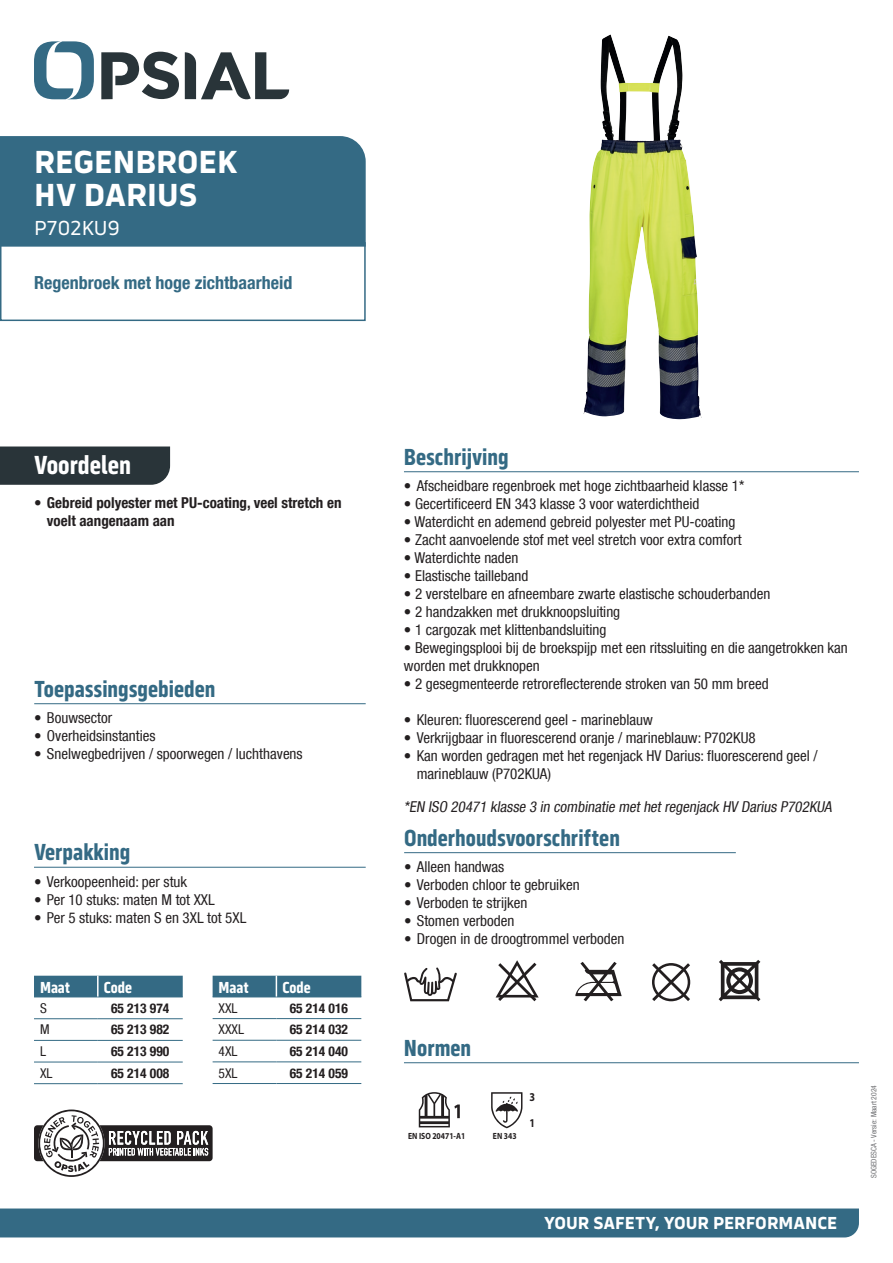
<style>
.page{position:relative;width:893px;height:1263px;background:#fff}
.page>*{position:absolute;margin:0;border:0;box-sizing:border-box;transform-origin:0 0}
.t1{font:700 33px/33px "Serca";color:#fff}
.Benefices{font:700 27px "Serca Condensed";color:#fff}
.Sous-titres{font:700 24px "Serca Condensed";color:#346a84}
.t2{font:21px "Serca";letter-spacing:-.01em;color:#fff}
.t3{font:700 condensed 18px "Helvetica Neue LT Com";color:#346a84}
.t4{font:700 18px "Serca";color:#fff}
.tableauTitre{font:700 16.5px "Serca Condensed";color:#fff}
.Texte{font:condensed 15px/18px "Helvetica Neue LT Com";color:#231f20}
.t5{font:700 condensed 15px/18px "Helvetica Neue LT Com";color:#231f20}
.Texte-2{font:italic condensed 15px "Helvetica Neue LT Com";color:#231f20}
.TableauCode{font:700 condensed 13.5px "Helvetica Neue LT Com";color:#231f20}
.tableau{font:condensed 13.5px "Helvetica Neue LT Com";color:#231f20}
.Texte_corps_6{font:700 12px "Myriad Pro";color:#231f20;scale:.85 1}
.Texte_corps_6-2{font:700 9px "Myriad Pro";color:#231f20;scale:.85 1}
.t6{font:condensed 7.5px "Helvetica Neue LT Com";color:#6c6d70}
</style>
<div class="page">
<svg style="left:34px;top:41px;width:60px;height:58px"></svg>
<svg style="left:185px;top:52px;width:104px;height:48px"></svg>
<svg style="left:101px;top:52px;width:78px;height:47px"></svg>
<div style="left:0;top:1208px;width:859px;height:29px;background:#346a84"></div>
<div style="left:0;top:242px;width:366px;height:79px;border:2px solid #346a84"></div>
<div style="left:0;top:136px;width:366px;height:111px;background:#346a84"></div>
<img style="left:583px;top:35px;width:116px;height:384px">
<hr style="left:34px;top:867px;width:332px;height:1px;background:#346a84">
<hr style="left:404px;top:852px;width:332px;height:1px;background:#346a84">
<div style="left:34px;top:976px;width:149px;height:20px;background:#346a84"></div>
<hr style="left:34px;top:996px;width:64px;height:1px;background:#346a84">
<hr style="left:98px;top:996px;width:85px;height:1px;background:#346a84">
<hr style="left:34px;top:1018px;width:64px;height:1px;background:#346a84">
<hr style="left:98px;top:1018px;width:85px;height:1px;background:#346a84">
<hr style="left:34px;top:1040px;width:64px;height:1px;background:#346a84">
<hr style="left:98px;top:1040px;width:85px;height:1px;background:#346a84">
<hr style="left:34px;top:1062px;width:64px;height:1px;background:#346a84">
<hr style="left:98px;top:1062px;width:85px;height:1px;background:#346a84">
<hr style="left:34px;top:1083px;width:64px;height:1px;background:#346a84">
<hr style="left:98px;top:1083px;width:85px;height:1px;background:#346a84">
<hr style="left:97px;top:976px;width:2px;height:20px;background:#fff">
<hr style="left:213px;top:1018px;width:63px;height:1px;background:#346a84">
<hr style="left:276px;top:1018px;width:85px;height:1px;background:#346a84">
<hr style="left:213px;top:1040px;width:63px;height:1px;background:#346a84">
<hr style="left:276px;top:1040px;width:85px;height:1px;background:#346a84">
<hr style="left:213px;top:1061px;width:63px;height:1px;background:#346a84">
<hr style="left:276px;top:1061px;width:85px;height:1px;background:#346a84">
<hr style="left:213px;top:1083px;width:63px;height:1px;background:#346a84">
<hr style="left:276px;top:1083px;width:85px;height:1px;background:#346a84">
<div style="left:213px;top:976px;width:148px;height:21px;background:#346a84"></div>
<hr style="left:404px;top:471px;width:455px;height:1px;background:#346a84">
<hr style="left:404px;top:1062px;width:455px;height:1px;background:#346a84">
<div style="left:0;top:446px;width:170px;height:39px;background:#293439"></div>
<hr style="left:34px;top:703px;width:332px;height:1px;background:#346a84">
<svg style="left:34px;top:1109px;width:179px;height:68px"></svg>
<svg style="left:491px;top:1092px;width:32px;height:36px"></svg>
<svg style="left:419px;top:1092px;width:41px;height:35px"></svg>
<svg style="left:719px;top:960px;width:41px;height:41px"></svg>
<svg style="left:652px;top:963px;width:38px;height:38px"></svg>
<svg style="left:575px;top:962px;width:47px;height:39px"></svg>
<svg style="left:496px;top:960px;width:43px;height:41px"></svg>
<svg style="left:404px;top:967px;width:53px;height:34px"></svg>
<h1 class="t1" style="left:34px;top:145px;width:205px">REGENBROEK<br>HV DARIUS</h1>
<h3 class="t2" style="left:34px;top:216px;width:87px">P702KU9</h3>
<p class="t3" style="left:34px;top:272px;width:260px">Regenbroek met hoge zichtbaarheid</p>
<p class="Benefices" style="left:34px;top:449px;width:98px">Voordelen</p>
<p class="t5" style="left:47px;top:494px;width:296px;text-indent:-13px">• Gebreid polyester met PU-coating, veel stretch en voelt aangenaam aan</p>
<p class="Sous-titres" style="left:34px;top:675px;width:183px">Toepassingsgebieden</p>
<p class="Texte" style="left:34px;top:709px;width:80px">• Bouwsector</p>
<p class="Texte" style="left:34px;top:727px;width:123px">• Overheidsinstanties</p>
<p class="Texte" style="left:34px;top:745px;width:270px">• Snelwegbedrijven / spoorwegen / luchthavens</p>
<p class="Sous-titres" style="left:34px;top:838px;width:98px">Verpakking</p>
<p class="Texte" style="left:34px;top:872px;width:155px">• Verkoopeenheid: per stuk</p>
<p class="Texte" style="left:34px;top:890px;width:182px">• Per 10 stuks: maten M tot XXL</p>
<p class="Texte" style="left:34px;top:908px;width:214px">• Per 5 stuks: maten S en 3XL tot 5XL</p>
<p class="tableauTitre" style="left:40px;top:977px;width:32px">Maat</p>
<p class="tableauTitre" style="left:104px;top:977px;width:30px">Code</p>
<p class="tableau" style="left:40px;top:1000px;width:8px">S</p>
<p class="TableauCode" style="left:111px;top:1000px;width:60px">65 213 974</p>
<p class="tableau" style="left:40px;top:1022px;width:11px">M</p>
<p class="TableauCode" style="left:111px;top:1021px;width:60px">65 213 982</p>
<p class="tableau" style="left:40px;top:1043px;width:7px">L</p>
<p class="TableauCode" style="left:111px;top:1043px;width:60px">65 213 990</p>
<p class="tableau" style="left:40px;top:1065px;width:14px">XL</p>
<p class="TableauCode" style="left:111px;top:1065px;width:60px">65 214 008</p>
<p class="tableauTitre" style="left:219px;top:977px;width:32px">Maat</p>
<p class="tableauTitre" style="left:282px;top:977px;width:30px">Code</p>
<p class="tableau" style="left:219px;top:1000px;width:20px">XXL</p>
<p class="TableauCode" style="left:290px;top:1000px;width:60px">65 214 016</p>
<p class="tableau" style="left:219px;top:1021px;width:27px">XXXL</p>
<p class="TableauCode" style="left:290px;top:1021px;width:60px">65 214 032</p>
<p class="tableau" style="left:219px;top:1043px;width:20px">4XL</p>
<p class="TableauCode" style="left:290px;top:1043px;width:60px">65 214 040</p>
<p class="tableau" style="left:219px;top:1065px;width:20px">5XL</p>
<p class="TableauCode" style="left:290px;top:1065px;width:60px">65 214 059</p>
<p class="Sous-titres" style="left:404px;top:443px;width:106px">Beschrijving</p>
<p class="Texte" style="left:404px;top:477px;width:342px">• Afscheidbare regenbroek met hoge zichtbaarheid klasse 1*</p>
<p class="Texte" style="left:404px;top:495px;width:297px">• Gecertificeerd EN 343 klasse 3 voor waterdichtheid</p>
<p class="Texte" style="left:404px;top:513px;width:333px">• Waterdicht en ademend gebreid polyester met PU-coating</p>
<p class="Texte" style="left:404px;top:531px;width:339px">• Zacht aanvoelende stof met veel stretch voor extra comfort</p>
<p class="Texte" style="left:404px;top:549px;width:116px">• Waterdichte naden</p>
<p class="Texte" style="left:404px;top:567px;width:126px">• Elastische tailleband</p>
<p class="Texte" style="left:404px;top:585px;width:368px">• 2 verstelbare en afneembare zwarte elastische schouderbanden</p>
<p class="Texte" style="left:404px;top:603px;width:218px">• 2 handzakken met drukknoopsluiting</p>
<p class="Texte" style="left:404px;top:621px;width:204px">• 1 cargozak met klittenbandsluiting</p>
<p class="Texte" style="left:404px;top:639px;width:445px">• Bewegingsplooi bij de broekspijp met een ritssluiting en die aangetrokken kan worden met drukknopen</p>
<p class="Texte" style="left:404px;top:675px;width:366px">• 2 gesegmenteerde retroreflecterende stroken van 50 mm breed</p>
<p class="Texte" style="left:404px;top:711px;width:250px">• Kleuren: fluorescerend geel - marineblauw</p>
<p class="Texte" style="left:404px;top:729px;width:353px">• Verkrijgbaar in fluorescerend oranje / marineblauw: P702KU8</p>
<p class="Texte" style="left:417px;top:747px;width:402px;text-indent:-13px">• Kan worden gedragen met het regenjack HV Darius: fluorescerend geel / marineblauw (P702KUA)</p>
<p class="Texte-2" style="left:404px;top:798px;width:432px">*EN ISO 20471 klasse 3 in combinatie methetregenjack HV Darius P702KUA</p>
<p class="Sous-titres" style="left:404px;top:824px;width:217px">Onderhoudsvoorschriften</p>
<p class="Texte" style="left:404px;top:858px;width:102px">• Alleen handwas</p>
<p class="Texte" style="left:404px;top:876px;width:177px">• Verboden chloor te gebruiken</p>
<p class="Texte" style="left:404px;top:894px;width:125px">• Verboden te strijken</p>
<p class="Texte" style="left:404px;top:912px;width:112px">• Stomen verboden</p>
<p class="Texte" style="left:404px;top:930px;width:222px">• Drogen in de droogtrommel verboden</p>
<p class="Sous-titres" style="left:404px;top:1034px;width:69px">Normen</p>
<p class="Texte_corps_6-2" style="left:408px;top:1130px;width:69px">EN ISO 20471-A1</p>
<p class="Texte_corps_6-2" style="left:493px;top:1130px;width:29px">EN 343</p>
<p class="Texte_corps_6" style="left:529px;top:1089px;width:8px">3</p>
<p class="Texte_corps_6" style="left:529px;top:1115px;width:8px">1</p>
<p class="t4" style="left:544px;top:1212px;width:295px">YOUR SAFETY, YOUR PERFORMANCE</p>
<p class="t6" style="left:869px;top:1178px;width:94px;rotate:-90deg">SOGEDESCA - Versie: Maart 2024</p>
</div>
